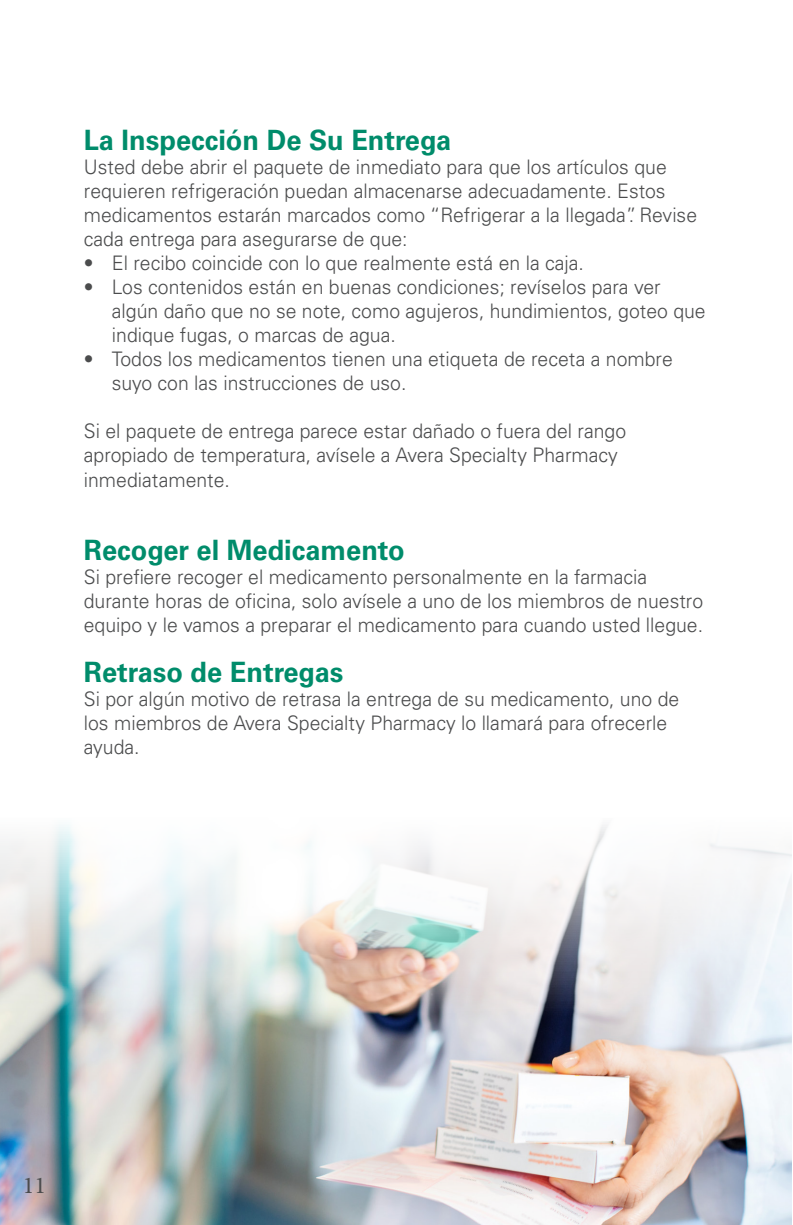
<style>
.page{position:relative;width:793px;height:1225px;background:#fff}
.page>*{position:absolute;margin:0;border:0;box-sizing:border-box;transform-origin:0 0}
.t1{font:700 28px "Univers LT Std";color:#008c6b}
.t2{font:24px "Minion Pro";color:#4b4c4d}
.t3{font:300 20px/24px "Univers LT Std";color:#4b4c4d}
</style>
<div class="page">
<img style="left:0;top:825px;width:791px;height:399px">
<p class="t1" style="left:84px;top:124px;width:368px">La Inspección De Su Entrega</p>
<p class="t3" style="left:84px;top:155px;width:614px">Usted debe abrir el paquete de inmediato para que los artículos que requieren refrigeración puedan almacenarse adecuadamente. Estos medicamentos estarán marcados como “Refrigerar a la llegada”. Revise cada entrega para asegurarse de que:</p>
<p class="t3" style="left:84px;top:251px;width:501px">• El recibo coincide con lo que realmente está en la caja.</p>
<p class="t3" style="left:112px;top:275px;width:595px;text-indent:-28px">• Los contenidos están en buenas condiciones; revíselos para ver algún daño que no se note, como agujeros, hundimientos, goteo que indique fugas, o marcas de agua.</p>
<p class="t3" style="left:112px;top:347px;width:562px;text-indent:-28px">• Todos los medicamentos tienen una etiqueta de receta a nombre suyo con las instrucciones de uso.</p>
<p class="t3" style="left:84px;top:419px;width:543px">Si el paquete de entrega parece estar dañado o fuera del rango apropiado de temperatura, avísele a Avera Specialty Pharmacy inmediatamente.</p>
<p class="t1" style="left:84px;top:533px;width:322px">Recoger el Medicamento</p>
<p class="t3" style="left:84px;top:565px;width:620px">Si prefiere recoger el medicamento personalmente en la farmacia durante horas de oficina, solo avísele a uno de los miembros de nuestro equipo y le vamos a preparar el medicamento para cuando usted llegue.</p>
<p class="t1" style="left:84px;top:655px;width:261px">Retraso de Entregas</p>
<p class="t3" style="left:84px;top:686px;width:596px">Si por algún motivo de retrasa la entrega de su medicamento, uno de los miembros de Avera Specialty Pharmacy lo llamará para ofrecerle ayuda.</p>
<p class="t2" style="left:23px;top:1169px;width:25px">11</p>
</div>
